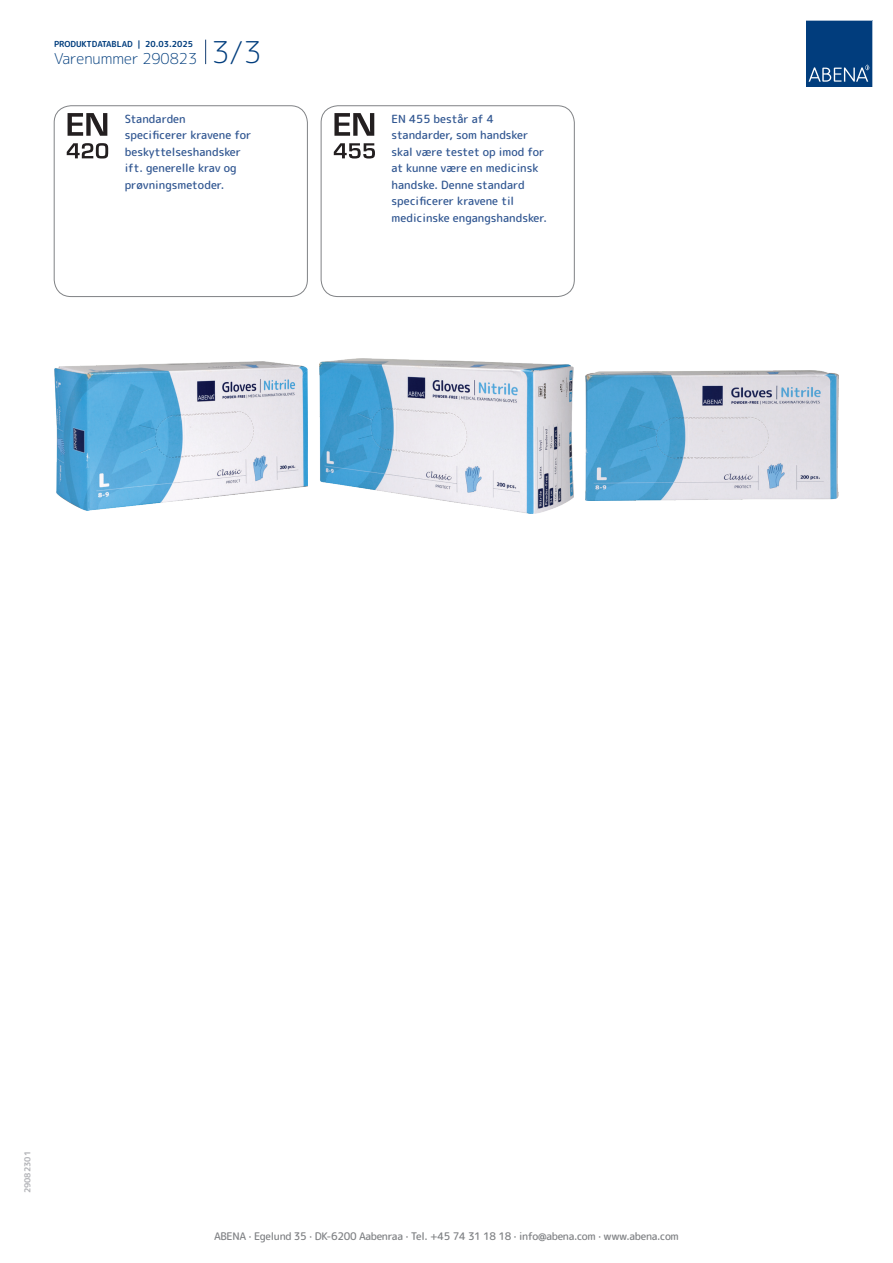
<style>
.page{position:relative;width:893px;height:1263px;background:#fff}
.page>*{position:absolute;margin:0;border:0;box-sizing:border-box;transform-origin:0 0}
.t1{font:300 15px "Rounded Mplus 1 c";color:#013d7d}
.t2{font:500 11.25px/16.5px "Rounded Mplus 1 c";color:#305691}
.t3{font:500 10.5px "Rounded Mplus 1 c";letter-spacing:-.03em;color:#808285}
.t4{font:700 8.25px "Rounded Mplus 1 c";color:#013d7d}
.t5{font:700 8.25px "Rounded Mplus 1 c";color:#b2b3b7}
.s1{font-size:30px}
</style>
<div class="page">
<svg style="left:205px;top:40px;width:1px;height:24px"></svg>
<svg style="left:806px;top:20px;width:67px;height:67px;background:#144b86"></svg>
<svg style="left:68px;top:113px;width:39px;height:23px"></svg>
<svg style="left:67px;top:143px;width:41px;height:16px"></svg>
<div style="left:54px;top:106px;width:254px;height:191px;border:1px solid #808285;border-radius:17px"></div>
<svg style="left:334px;top:113px;width:40px;height:23px"></svg>
<svg style="left:334px;top:143px;width:41px;height:16px"></svg>
<div style="left:321px;top:106px;width:253px;height:191px;border:1px solid #808285;border-radius:17px"></div>
<img style="left:54px;top:361px;width:253px;height:149px">
<img style="left:320px;top:358px;width:253px;height:156px">
<img style="left:586px;top:371px;width:253px;height:130px">
<p class="t4" style="left:54px;top:38px;width:141px">PRODUKTDATABLAD | 20.03.2025</p>
<h1 class="t1" style="left:54px;top:48px;width:209px">Varenummer 290823 <span class="s1">3/3</span></h1>
<p class="t2" style="left:125px;top:110px;width:128px">Standarden<br>specificerer kravene for beskyttelseshandsker ift. generelle krav og prøvningsmetoder.</p>
<p class="t2" style="left:392px;top:110px;width:157px">EN 455 består af 4 standarder, som handsker skal være testet op imod for at kunne være en medicinsk handske. Denne standard specificerer kravene til medicinske engangshandsker.</p>
<p class="t5" style="left:22px;top:1193px;width:44px;rotate:-90deg">29082301</p>
<p class="t3" style="left:214px;top:1229px;width:466px">ABENA · Egelund 35 · DK-6200 Aabenraa · Tel. +45 74 31 18 18 · info@abena.com · www.abena.com</p>
</div>
